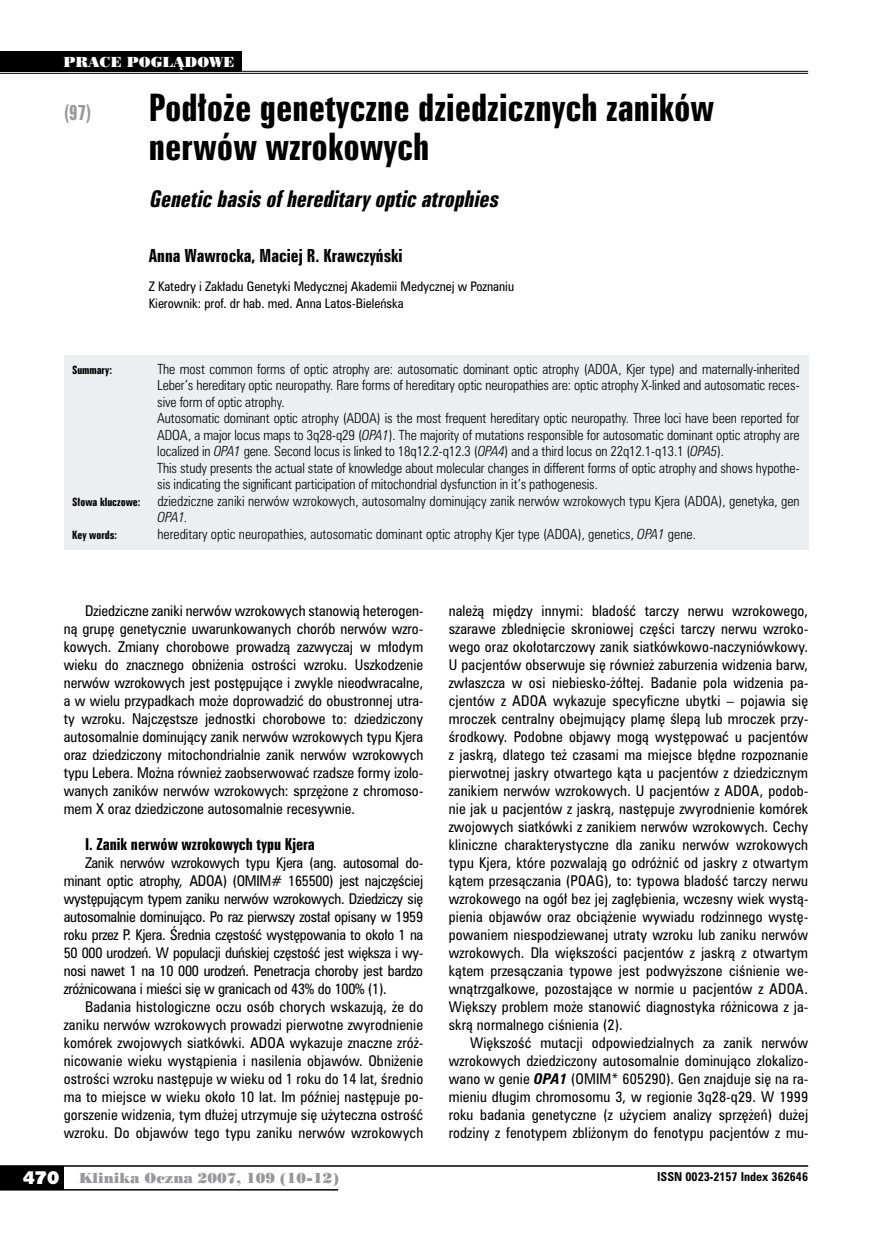
<style>
.page{position:relative;width:872px;height:1234px;background:#fff}
.page>*{position:absolute;margin:0;border:0;box-sizing:border-box;transform-origin:0 0}
.t1{font:34.5px/39px "Zurich Bd X Cn PL";color:#000}
.t2{font:italic 21px "Zurich Bd X Cn PL";color:#000}
.t3{font:19.5px "Zurich Bd X Cn PL";color:#98989c;scale:.9 1}
.t4{font:16.5px "Zurich Bd X Cn PL";color:#000}
.t5{font:15px "Zurich Bd X Cn PL";color:#000}
.t6{font:13.5px/18px "Zurich Cn PL";letter-spacing:.01em;color:#000;text-align:justify}
.t7{font:13.5px "Poster Bodoni PL";color:#98989c}
.t8{font:13.5px "Poster Bodoni PL";color:#fff}
.t9{font:12.75px/16.5px "Zurich Lt Cn PL";letter-spacing:-.01em;color:#000}
.t10{font:italic 12.75px "Zurich Lt Cn PL";color:#000}
.t11{font:12px/16.5px "Zurich Cn PL";color:#000}
.t12{font:700 11.25px "Zurich Cn PL";color:#000}
.t13{font:10.5px "Zurich Bd X Cn PL";color:#000}
.s1{font-style:italic}
.s2{font-weight:700;font-style:italic}
.s3{font-family:"Humanst 531 U Blk PL";font-size:18px;color:#fff}
</style>
<div class="page">
<div style="left:0;top:1165px;width:64px;height:24px;background:#000"></div>
<hr style="left:0;top:1164px;width:808px;height:2px;background:#000">
<hr style="left:0;top:1188px;width:338px;height:2px;background:#000">
<div style="left:64px;top:355px;width:744px;height:194px;background:#edeeef"></div>
<hr style="left:0;top:71px;width:808px;height:1px;background:#000">
<hr style="left:0;top:73px;width:808px;height:1px;background:#000">
<div style="left:0;top:51px;width:241px;height:21px;background:#000"></div>
<p class="t8" style="left:63px;top:53px;width:173px">PRACE POGLĄDOWE</p>
<h3 class="t3" style="left:64px;top:100px;width:32px">(97)</h3>
<h1 class="t1" style="left:149px;top:88px;width:567px">Podłoże genetyczne dziedzicznych zaników nerwów wzrokowych</h1>
<h2 class="t2" style="left:149px;top:185px;width:356px">Geneticbasisofhereditaryopticatrophies</h2>
<p class="t4" style="left:149px;top:245px;width:255px">Anna Wawrocka, Maciej R. Krawczyński</p>
<p class="t11" style="left:149px;top:278px;width:367px">Z Katedry i Zakładu Genetyki Medycznej Akademii Medycznej w Poznaniu<br>Kierownik: prof. dr hab. med. Anna Latos-Bieleńska</p>
<p class="t13" style="left:72px;top:362px;width:41px">Summary:</p>
<p class="t9" style="left:157px;top:360px;width:644px">The most common forms of optic atrophy are: autosomatic dominant optic atrophy (ADOA, Kjer type) and maternally-inherited Leber’s hereditary optic neuropathy. Rare forms of hereditary optic neuropathies are: optic atrophy X-linked and autosomatic reces&shy;sive form of optic atrophy.<br>Autosomatic dominant optic atrophy (ADOA) is the most frequent hereditary optic neuropathy. Three loci have been reported for ADOA, a major locus maps to 3q28-q29 (<span class="s1">OPA1</span>). The majority of mutations responsible for autosomatic dominant optic atrophy are localized in <span class="s1">OPA1</span> gene. Second locus is linked to 18q12.2-q12.3 (<span class="s1">OPA4</span>) and a third locus on 22q12.1-q13.1 (<span class="s1">OPA5</span>).<br>This study presents the actual state of knowledge about molecular changes in different forms of optic atrophy and shows hypothe&shy;sis indicating the significant participation of mitochondrial dysfunction in it’s pathogenesis.</p>
<p class="t13" style="left:72px;top:494px;width:70px">Słowa kluczowe:</p>
<p class="t9" style="left:157px;top:492px;width:644px">dziedziczne zaniki nerwów wzrokowych, autosomalny dominujący zanik nerwów wzrokowych typu Kjera (ADOA), genetyka, gen</p>
<p class="t10" style="left:157px;top:508px;width:32px">OPA1.</p>
<p class="t13" style="left:72px;top:527px;width:46px">Key words:</p>
<p class="t9" style="left:157px;top:525px;width:540px">hereditary optic neuropathies, autosomatic dominant optic atrophy Kjer type (ADOA), genetics, <span class="s1">OPA1</span> gene.</p>
<p class="t6" style="left:64px;top:601px;width:361px;text-indent:21px">Dziedziczne zaniki nerwów wzrokowych stanowią heterogen&shy;ną grupę genetycznie uwarunkowanych chorób nerwów wzro&shy;kowych. Zmiany chorobowe prowadzą zazwyczaj w młodym wieku do znacznego obniżenia ostrości wzroku. Uszkodzenie nerwów wzrokowych jest postępujące i zwykle nieodwracalne, a w wielu przypadkach może doprowadzić do obustronnej utra&shy;ty wzroku. Najczęstsze jednostki chorobowe to: dziedziczony autosomalnie dominujący zanik nerwów wzrokowych typu Kjera oraz dziedziczony mitochondrialnie zanik nerwów wzrokowych typu Lebera. Można również zaobserwować rzadsze formy izolo&shy;wanych zaników nerwów wzrokowych: sprzężone z chromoso&shy;mem X oraz dziedziczone autosomalnie recesywnie.</p>
<p class="t5" style="left:85px;top:834px;width:231px">I. Zanik nerwów wzrokowych typu Kjera</p>
<p class="t6" style="left:64px;top:853px;width:361px;text-indent:21px">Zanik nerwów wzrokowych typu Kjera (ang. autosomal do&shy;minant optic atrophy<span class="s1">,</span> ADOA) (OMIM# 165500) jest najczęściej występującym typem zaniku nerwów wzrokowych. Dziedziczy się autosomalnie dominująco. Po raz pierwszy został opisany w 1959 roku przez P. Kjera. Średnia częstość występowania to około 1 na 50 000 urodzeń. W populacji duńskiej częstość jest większa i wy&shy;nosi nawet 1 na 10 000 urodzeń. Penetracja choroby jest bardzo zróżnicowana i mieści się w granicach od 43% do 100% (1).</p>
<p class="t6" style="left:64px;top:997px;width:361px;text-indent:21px">Badania histologiczne oczu osób chorych wskazują, że do zaniku nerwów wzrokowych prowadzi pierwotne zwyrodnienie komórek zwojowych siatkówki. ADOA wykazuje znaczne zróż&shy;nicowanie wieku wystąpienia i nasilenia objawów. Obniżenie ostrości wzroku następuje w wieku od 1 roku do 14 lat, średnio ma to miejsce w wieku około 10 lat. Im później następuje po&shy;gorszenie widzenia, tym dłużej utrzymuje się użyteczna ostrość wzroku. Do objawów tego typu zaniku nerwów wzrokowych</p>
<p class="t6" style="left:449px;top:601px;width:361px">należą między innymi: bladość tarczy nerwu wzrokowego, szarawe zblednięcie skroniowej części tarczy nerwu wzroko&shy;wego oraz okołotarczowy zanik siatkówkowo-naczyniówkowy.<br>U pacjentów obserwuje się również zaburzenia widzenia barw, zwłaszcza w osi niebiesko-żółtej. Badanie pola widzenia pa&shy;cjentów z ADOA wykazuje specyficzne ubytki – pojawia się mroczek centralny obejmujący plamę ślepą lub mroczek przy&shy;środkowy. Podobne objawy mogą występować u pacjentów z jaskrą, dlatego też czasami ma miejsce błędne rozpoznanie pierwotnej jaskry otwartego kąta u pacjentów z dziedzicznym zanikiem nerwów wzrokowych. U pacjentów z ADOA, podob&shy;nie jak u pacjentów z jaskrą, następuje zwyrodnienie komórek zwojowych siatkówki z zanikiem nerwów wzrokowych. Cechy kliniczne charakterystyczne dla zaniku nerwów wzrokowych typu Kjera, które pozwalają go odróżnić od jaskry z otwartym kątem przesączania (POAG), to: typowa bladość tarczy nerwu wzrokowego na ogół bez jej zagłębienia, wczesny wiek wystą&shy;pienia objawów oraz obciążenie wywiadu rodzinnego wystę&shy;powaniem niespodziewanej utraty wzroku lub zaniku nerwów wzrokowych. Dla większości pacjentów z jaskrą z otwartym kątem przesączania typowe jest podwyższone ciśnienie we&shy;wnątrzgałkowe, pozostające w normie u pacjentów z ADOA.<br>Większy problem może stanowić diagnostyka różnicowa z ja&shy;skrą normalnego ciśnienia (2).</p>
<p class="t6" style="left:449px;top:1033px;width:361px;text-indent:21px">Większość mutacji odpowiedzialnych za zanik nerwów wzrokowych dziedziczony autosomalnie dominująco zlokalizo&shy;wano w genie <span class="s2">OPA1</span> (OMIM* 605290). Gen znajduje się na ra&shy;mieniu długim chromosomu 3, w regionie 3q28-q29. W 1999 roku badania genetyczne (z użyciem analizy sprzężeń) dużej rodziny z fenotypem zbliżonym do fenotypu pacjentów z mu-</p>
<p class="t7" style="left:23px;top:1168px;width:318px"><span class="s3">470</span> Klinika Oczna 2007, 109 (10-12)</p>
<p class="t12" style="left:657px;top:1168px;width:152px">ISSN 0023-2157 Index 362646</p>
</div>
